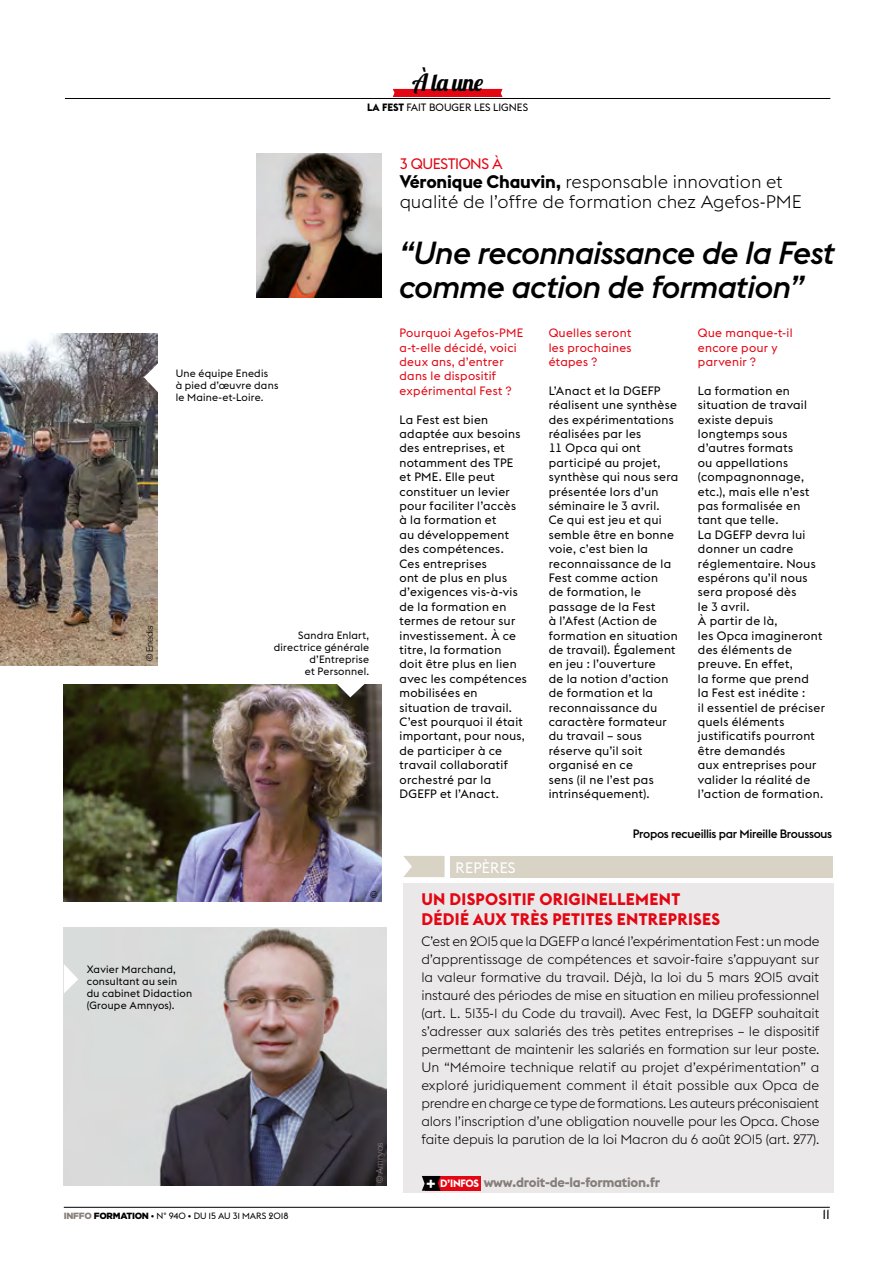
<style>
.page{position:relative;width:893px;height:1263px;background:#fff}
.page>*{position:absolute;margin:0;border:0;box-sizing:border-box;transform-origin:0 0}
.t1{font:italic 500 31.5px/34.5px "Euclid Flex";letter-spacing:-.02em;color:#000}
.t2{font:23.7px "Lobster 1.4";color:#000}
.t3{font:300 18px/19.5px "Euclid Flex";color:#000}
.t4{font:700 16.5px/19.5px "Euclid Flex";letter-spacing:.02em;color:#e30613}
.t5{font:15px "Euclid Flex";letter-spacing:-.03em;color:#e30613}
.t6{font:15px "Euclid Flex";letter-spacing:.01em;color:#fff}
.t7{font:300 13.5px/18px "Euclid Flex";letter-spacing:-.01em;color:#000;text-align:justify}
.t8{font:700 13.5px "Euclid Flex";letter-spacing:-.02em;color:#867e7a}
.t9{font:13.5px "Euclid Flex";color:#000}
.t10{font:12px/14.4px "Euclid Flex";letter-spacing:.025em;color:#000}
.t11{font:12px/14.4px "Euclid Flex";letter-spacing:.025em;color:#e30613}
.t12{font:500 12px "Euclid Flex";letter-spacing:-.025em;color:#000}
.t13{font:10.5px/12px "Euclid Flex";letter-spacing:.02em;color:#000}
.t14{font:10.5px "Euclid Flex";color:#000}
.t15{font:9px "Euclid Flex";letter-spacing:-.01em;color:#000}
.t16{font:300 9px "Helvetica";letter-spacing:-.025em;color:#000}
.t17{font:300 9px "Helvetica";letter-spacing:-.025em;color:#867e7a}
.s1{font-weight:700}
.s2{font-size:18.6px;color:#fff}
.s3{font-size:10.5px;color:#fff}
.s4{font-family:"Gotham";font-weight:900;color:#867e7a}
.s5{font-family:"Gotham";font-weight:900}
</style>
<div class="page">
<hr style="left:64px;top:1207px;width:766px;height:1px;background:#000">
<img style="left:64px;top:685px;width:318px;height:216px">
<img style="left:256px;top:154px;width:125px;height:144px">
<svg style="left:393px;top:89px;width:110px;height:8px"></svg>
<hr style="left:65px;top:98px;width:765px;height:1px;background:#000">
<div style="left:403px;top:883px;width:430px;height:310px;background:#ebe8e9"></div>
<div style="left:450px;top:856px;width:383px;height:21px;background:#d9d3c6"></div>
<svg style="left:403px;top:856px;width:42px;height:21px"></svg>
<svg style="left:336px;top:684px;width:30px;height:13px"></svg>
<img style="left:0;top:334px;width:158px;height:331px">
<svg style="left:144px;top:363px;width:14px;height:30px"></svg>
<div style="left:426px;top:1176px;width:55px;height:15px;background:#e30613"></div>
<svg style="left:422px;top:1176px;width:18px;height:15px"></svg>
<img style="left:64px;top:928px;width:323px;height:257px">
<svg style="left:64px;top:964px;width:14px;height:30px"></svg>
<h2 class="t2" style="left:412px;top:67px;width:73px">À la une</h2>
<p class="t14" style="left:367px;top:102px;width:163px"><span class="s1">LA FEST</span> FAIT BOUGER LES LIGNES</p>
<p class="t13" style="left:176px;top:367px;width:104px">Une équipe Enedis<br>à pied d’œuvre dans le Maine-et-Loire.</p>
<p class="t16" style="left:142px;top:661px;width:37px;rotate:-90deg">© Enedis</p>
<p class="t13" style="left:274px;top:629px;width:97px;text-align:right">Sandra Enlart, directrice générale d’Entreprise<br>et Personnel.</p>
<p class="t16" style="left:366px;top:898px;width:9px;rotate:-90deg">©</p>
<p class="t13" style="left:87px;top:963px;width:107px">Xavier Marchand, consultant au sein du cabinet Didaction (Groupe Amnyos).</p>
<p class="t17" style="left:372px;top:1183px;width:42px;rotate:-90deg">© Amnyos</p>
<p class="t5" style="left:400px;top:155px;width:104px">3 QUESTIONS À</p>
<h3 class="t3" style="left:400px;top:172px;width:403px"><span class="s1">Véronique Chauvin,</span> responsable innovation et qualité de l’offre de formation chez Agefos-PME</h3>
<h1 class="t1" style="left:397px;top:236px;width:437px">“Une reconnaissance de la Fest comme action de formation”</h1>
<p class="t11" style="left:400px;top:326px;width:125px">Pourquoi Agefos-PME a-t-elle décidé, voici deux ans, d’entrer dans le dispositif expérimental Fest ?</p>
<p class="t10" style="left:400px;top:412px;width:129px">La Fest est bien adaptée aux besoins des entreprises, et notamment des TPE et PME. Elle peut constituer un levier pour faciliter l’accès<br>à la formation et<br>au développement des compétences.<br>Ces entreprises<br>ont de plus en plus d’exigences vis-à-vis de la formation en termes de retour sur investissement. À ce titre, la formation doit être plus en lien avec les compétences mobilisées en situation de travail.<br>C’est pourquoi il était important, pour nous, de participer à ce travail collaboratif orchestré par la<br>DGEFP et l’Anact.</p>
<p class="t6" style="left:456px;top:859px;width:62px">REPÈRES</p>
<p class="t11" style="left:549px;top:326px;width:84px;text-align:justify">Quelles seront les prochaines étapes ?</p>
<p class="t10" style="left:549px;top:383px;width:131px">L’Anact et la DGEFP réalisent une synthèse des expérimentations réalisées par les<br>11 Opca qui ont participé au projet, synthèse qui nous sera présentée lors d’un séminaire le 3 avril.<br>Ce qui est jeu et qui semble être en bonne voie, c’est bien la reconnaissance de la<br>Fest comme action<br>de formation, le passage de la Fest<br>à l’Afest (Action de formation en situation de travail). Également en jeu : l’ouverture<br>de la notion d’action de formation et la reconnaissance du caractère formateur du travail – sous réserve qu’il soit organisé en ce<br>sens (il ne l’est pas intrinséquement).</p>
<p class="t11" style="left:698px;top:326px;width:96px">Que manque-t-il encore pour y parvenir ?</p>
<p class="t10" style="left:698px;top:383px;width:128px">La formation en situation de travail existe depuis longtemps sous d’autres formats<br>ou appellations (compagnonnage, etc.), mais elle n’est pas formalisée en tant que telle.<br>La DGEFP devra lui donner un cadre réglementaire. Nous espérons qu’il nous sera proposé dès<br>le 3 avril.<br>À partir de là,<br>les Opca imagineront des éléments de preuve. En effet,<br>la forme que prend<br>la Fest est inédite :<br>il essentiel de préciser quels éléments justificatifs pourront être demandés<br>aux entreprises pour valider la réalité de l’action de formation.</p>
<p class="t12" style="left:633px;top:827px;width:201px">Propos recueillis par Mireille Broussous</p>
<h3 class="t4" style="left:421px;top:890px;width:300px">UN DISPOSITIF ORIGINELLEMENT<br>DÉDIÉ AUX TRÈS PETITES ENTREPRISES</h3>
<p class="t7" style="left:421px;top:932px;width:400px">C’est en 2015 que la DGEFP a lancé l’expérimentation Fest : un mode d’apprentissage de compétences et savoir-faire s’appuyant sur la valeur formative du travail. Déjà, la loi du 5 mars 2015 avait instauré des périodes de mise en situation en milieu professionnel (art. L. 5135-1 du Code du travail). Avec Fest, la DGEFP souhaitait s’adresser aux salariés des très petites entreprises – le dispositif permettant de maintenir les salariés en formation sur leur poste.<br>Un “Mémoire technique relatif au projet d’expérimentation” a exploré juridiquement comment il était possible aux Opca de prendre en charge ce type de formations. Les auteurs préconisaient alors l’inscription d’une obligation nouvelle pour les Opca. Chose faite depuis la parution de la loi Macron du 6 août 2015 (art. 277).</p>
<p class="t8" style="left:426px;top:1174px;width:236px"><span class="s2">+</span> <span class="s3">D’INFOS</span> www.droit-de-la-formation.fr</p>
<p class="t15" style="left:64px;top:1210px;width:226px"><span class="s4">INFFO</span> <span class="s5">FORMATION</span> • N° 940 • DU 15 AU 31 MARS 2018</p>
<p class="t9" style="left:822px;top:1207px;width:9px">11</p>
</div>
